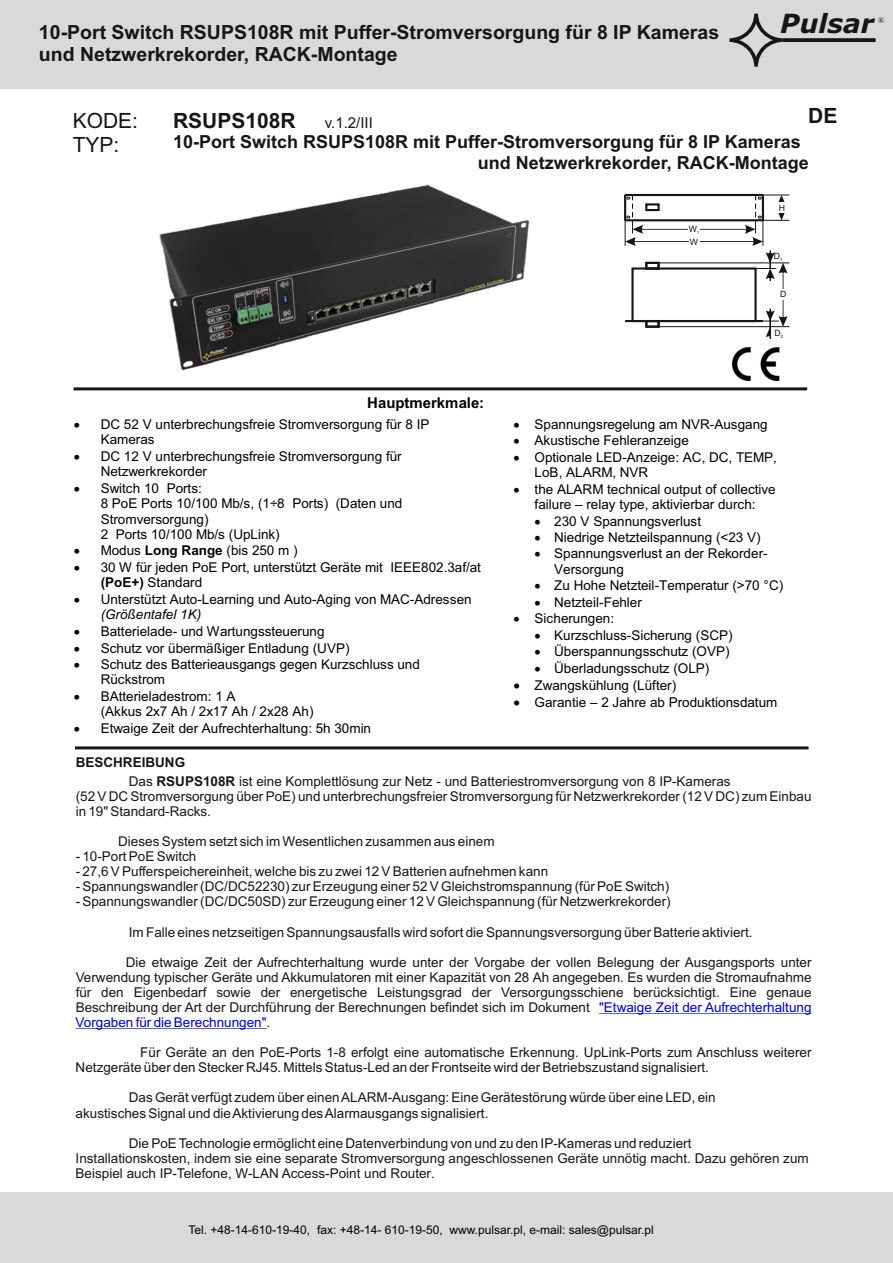
<style>
.page{position:relative;width:893px;height:1263px;background:#fff}
.page>*{position:absolute;margin:0;border:0;box-sizing:border-box;transform-origin:0 0}
.t1{font:italic 700 26.4px "Verdana";color:#151616}
.t2{font:700 21px "Arial";color:#151616}
.t3{font:21px/23.4px "Arial";color:#151616}
.t4{font:700 19.5px/21.8px "Arial";color:#151616}
.t5{font:700 18px/20.1px "Arial";color:#151616}
.t6{font:700 15px "Arial";color:#000}
.t7{font:15px "Arial";color:#151616}
.t8{font:13.5px/15.1px "Arial";color:#151616}
.t9{font:13.5px/15.6px "Arial";color:#000}
.t10{font:13.5px "Arial";color:#0000c4}
.t11{font:12px "Arial";color:#000}
.t12{font:8.7px "Arial";color:#151616}
.t13{font:8.4px "Times New Roman";color:#151616}
.s1{font-weight:700}
.s2{font-style:italic}
.s3{color:#0000c4}
</style>
<div class="page">
<hr style="left:599px;top:1013px;width:213px;height:1px;background:#0000c4">
<hr style="left:76px;top:1028px;width:191px;height:1px;background:#0000c4">
<hr style="left:74px;top:387px;width:733px;height:3px;background:#151616">
<hr style="left:75px;top:746px;width:733px;height:3px;background:#151616">
<div style="left:0;top:0;width:893px;height:89px;background:#d9d9da"></div>
<div style="left:0;top:1192px;width:893px;height:71px;background:#d9d9da"></div>
<svg style="left:729px;top:14px;width:54px;height:53px"></svg>
<svg style="left:783px;top:38px;width:93px;height:4px"></svg>
<img style="left:733px;top:347px;width:46px;height:33px">
<hr style="left:756px;top:220px;width:33px;height:1px;background:#151616">
<hr style="left:758px;top:195px;width:31px;height:1px;background:#151616">
<div style="left:624px;top:194px;width:140px;height:27px;border:2px solid #151616"></div>
<hr style="left:659px;top:326px;width:130px;height:1px;background:#151616">
<hr style="left:659px;top:262px;width:130px;height:1px;background:#151616">
<svg style="left:625px;top:195px;width:163px;height:144px"></svg>
<img style="left:159px;top:185px;width:371px;height:185px">
<h3 class="t4" style="left:39px;top:23px;width:682px">10-Port Switch RSUPS108R mit Puffer-Stromversorgung für 8 IP Kameras und Netzwerkrekorder, RACK-Montage</h3>
<h1 class="t1" style="left:780px;top:13px;width:95px">Pulsar</h1>
<p class="t13" style="left:878px;top:17px;width:8px">®</p>
<h2 class="t3" style="left:73px;top:111px;width:67px">KODE:<br>TYP:</h2>
<h2 class="t2" style="left:808px;top:107px;width:31px">DE</h2>
<h2 class="t2" style="left:173px;top:112px;width:124px">RSUPS108R</h2>
<p class="t7" style="left:325px;top:117px;width:50px">v.1.2/III</p>
<h3 class="t5" style="left:478px;top:134px;width:333px;text-indent:-305px">10-Port Switch RSUPS108R mit Puffer-Stromversorgung für 8 IP Kameras und Netzwerkrekorder, RACK-Montage</h3>
<p class="t12" style="left:689px;top:226px;width:12px">W<sub>1</sub></p>
<p class="t12" style="left:690px;top:238px;width:10px">W</p>
<p class="t12" style="left:779px;top:204px;width:8px">H</p>
<p class="t12" style="left:774px;top:253px;width:10px">D<sub>1</sub></p>
<p class="t12" style="left:780px;top:291px;width:8px">D</p>
<p class="t12" style="left:774px;top:330px;width:10px">D<sub>2</sub></p>
<p class="t6" style="left:367px;top:397px;width:119px">Hauptmerkmale:</p>
<p class="t9" style="left:101px;top:418px;width:330px;text-indent:-27px">• DC 52 V unterbrechungsfreie Stromversorgung für 8 IP<br>Kameras</p>
<p class="t9" style="left:101px;top:449px;width:303px;text-indent:-27px">• DC 12 V unterbrechungsfreie Stromversorgung für<br>Netzwerkrekorder</p>
<p class="t9" style="left:101px;top:481px;width:303px;text-indent:-27px">• Switch 10 Ports:<br>8 PoE Ports 10/100 Mb/s, (1÷8 Ports) (Daten und<br>Stromversorgung)<br>2 Ports 10/100 Mb/s (UpLink)</p>
<p class="t9" style="left:74px;top:544px;width:225px">• Modus <span class="s1">Long Range</span> (bis 250 m )</p>
<p class="t9" style="left:101px;top:561px;width:382px;line-height:15.1px;text-indent:-27px">• 30 W für jeden PoE Port, unterstützt Geräte mit IEEE802.3af/at <span class="s1">(PoE+)</span> Standard</p>
<p class="t9" style="left:101px;top:593px;width:372px;text-indent:-27px">• Unterstützt Auto-Learning und Auto-Aging von MAC-Adressen <span class="s2">(Größentafel 1K)</span></p>
<p class="t9" style="left:74px;top:625px;width:252px">• Batterielade- und Wartungssteuerung</p>
<p class="t9" style="left:74px;top:641px;width:277px">• Schutz vor übermäßiger Entladung (UVP)</p>
<p class="t9" style="left:101px;top:658px;width:321px;text-indent:-27px">• Schutz des Batterieausgangs gegen Kurzschluss und<br>Rückstrom</p>
<p class="t9" style="left:101px;top:689px;width:214px;text-indent:-27px">• BAtterieladestrom: 1 A<br>(Akkus 2x7 Ah / 2x17 Ah / 2x28 Ah)</p>
<p class="t9" style="left:74px;top:721px;width:299px">• Etwaige Zeit der Aufrechterhaltung: 5h 30min</p>
<p class="t9" style="left:513px;top:418px;width:256px">• Spannungsregelung am NVR-Ausgang</p>
<p class="t9" style="left:513px;top:434px;width:177px">• Akustische Fehleranzeige</p>
<p class="t9" style="left:535px;top:450px;width:244px;text-indent:-21px">• Optionale LED-Anzeige: AC, DC, TEMP,<br>LoB, ALARM, NVR</p>
<p class="t9" style="left:513px;top:482px;width:264px;text-align:center">• the ALARM technical output of collective failure – relay type, aktivierbar durch:</p>
<p class="t9" style="left:535px;top:514px;width:168px">• 230 V Spannungsverlust</p>
<p class="t9" style="left:535px;top:531px;width:227px">• Niedrige Netzteilspannung (&lt;23 V)</p>
<p class="t9" style="left:554px;top:547px;width:215px;text-indent:-20px">• Spannungsverlust an der Rekorder-<br>Versorgung</p>
<p class="t9" style="left:535px;top:579px;width:250px">• Zu Hohe Netzteil-Temperatur (&gt;70 °C)</p>
<p class="t9" style="left:535px;top:595px;width:109px">• Netzteil-Fehler</p>
<p class="t9" style="left:513px;top:612px;width:102px">• Sicherungen:</p>
<p class="t9" style="left:535px;top:628px;width:200px">• Kurzschluss-Sicherung (SCP)</p>
<p class="t9" style="left:535px;top:645px;width:196px">• Überspannungsschutz (OVP)</p>
<p class="t9" style="left:535px;top:661px;width:176px">• Überladungsschutz (OLP)</p>
<p class="t9" style="left:513px;top:678px;width:164px">• Zwangskühlung (Lüfter)</p>
<p class="t9" style="left:513px;top:696px;width:265px">• Garantie – 2 Jahre ab Produktionsdatum</p>
<p class="t8" style="left:129px;top:754px;width:603px;line-height:18.5px;text-indent:-53px"><span class="s1">BESCHREIBUNG<br></span>Das <span class="s1">RSUPS108R</span> ist eine Komplettlösung zur Netz - und Batteriestromversorgung von 8 IP-Kameras</p>
<p class="t8" style="left:76px;top:790px;width:737px">(52 V DC Stromversorgung über PoE) und unterbrechungsfreier Stromversorgung für Netzwerkrekorder (12 V DC) zum Einbau in 19" Standard-Racks.</p>
<p class="t8" style="left:118px;top:835px;width:378px">Dieses System setzt sich im Wesentlichen zusammen aus einem</p>
<p class="t8" style="left:76px;top:850px;width:122px">- 10-Port PoE Switch</p>
<p class="t8" style="left:76px;top:865px;width:474px">- 27,6 V Pufferspeichereinheit, welche bis zu zwei 12 V Batterien aufnehmen kann</p>
<p class="t8" style="left:76px;top:880px;width:595px">- Spannungswandler (DC/DC52230) zur Erzeugung einer 52 V Gleichstromspannung (für PoE Switch)</p>
<p class="t8" style="left:76px;top:895px;width:597px">- Spannungswandler (DC/DC50SD) zur Erzeugung einer 12 V Gleichspannung (für Netzwerkrekorder)</p>
<p class="t8" style="left:129px;top:925px;width:625px">Im Falle eines netzseitigen Spannungsausfalls wird sofort die Spannungsversorgung über Batterie aktiviert.</p>
<p class="t8" style="left:76px;top:956px;width:737px;text-indent:50px">Die etwaige Zeit der Aufrechterhaltung wurde unter der Vorgabe der vollen Belegung der Ausgangsports unter Verwendung typischer Geräte und Akkumulatoren mit einer Kapazität von 28 Ah angegeben. Es wurden die Stromaufnahme für den Eigenbedarf sowie der energetische Leistungsgrad der Versorgungsschiene berücksichtigt. Eine genaue Beschreibung der Art der Durchführung der Berechnungen befindet sich im Dokument<br><span class="s3">Vorgaben für die Berechnungen"</span>.</p>
<p class="t8" style="left:76px;top:1046px;width:737px;text-indent:65px">Für Geräte an den PoE-Ports 1-8 erfolgt eine automatische Erkennung. UpLink-Ports zum Anschluss weiterer<br>Netzgeräte über den Stecker RJ45. Mittels Status-Led an der Frontseite wird der Betriebszustand signalisiert.</p>
<p class="t8" style="left:76px;top:1091px;width:642px;text-indent:53px">Das Gerät verfügt zudem über einen ALARM-Ausgang: Eine Gerätestörung würde über eine LED, ein akustisches Signal und die Aktivierung des Alarmausgangs signalisiert.</p>
<p class="t8" style="left:76px;top:1136px;width:735px;text-indent:53px">Die PoE Technologie ermöglicht eine Datenverbindung von und zu den IP-Kameras und reduziert<br>Installationskosten, indem sie eine separate Stromversorgung angeschlossenen Geräte unnötig macht. Dazu gehören zum<br>Beispiel auch IP-Telefone, W-LAN Access-Point und Router.</p>
<p class="t10" style="left:599px;top:1002px;width:214px">"Etwaige Zeit der Aufrechterhaltung</p>
<p class="t11" style="left:189px;top:1225px;width:467px">Tel. +48-14-610-19-40, fax: +48-14- 610-19-50, www.pulsar.pl, e-mail: sales@pulsar.pl</p>
</div>
